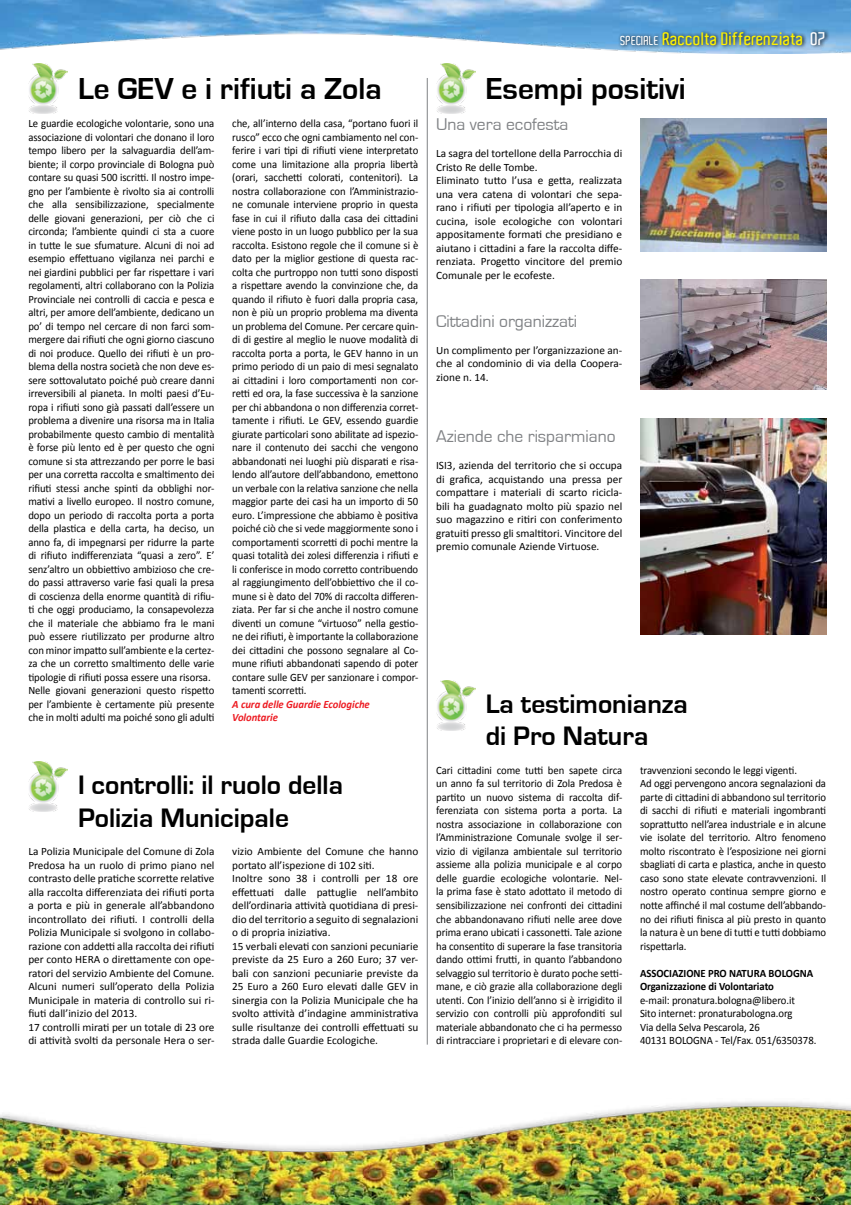
<style>
.page{position:relative;width:851px;height:1205px;background:#fff}
.page>*{position:absolute;margin:0;border:0;box-sizing:border-box;transform-origin:0 0}
.t1{font:700 31.25px "Eurostile";color:#000}
.t2{font:700 27.5px/32.5px "Eurostile";color:#000}
.t3{font:17.5px "Eurostile";color:#808285}
.t4{font:600 17.5px "Aldo";color:#fff200}
.t5{font:11.25px/13.5px "Calibri";letter-spacing:-.005em;color:#000;scale:.95 1}
.t6{font:11.25px/13.5px "Calibri";letter-spacing:-.005em;color:#000}
.t7{font:700 11.25px/13.5px "Calibri";letter-spacing:-.005em;color:#000;scale:.95 1}
.t8{font:italic 700 11.25px/13.5px "Calibri";letter-spacing:-.005em;color:#ed1d24;scale:.95 1}
.s1{font-size:12.5px;color:#fff}
.s2{color:#fff}
</style>
<div class="page">
<img style="left:28px;top:64px;width:39px;height:49px">
<img style="left:0;top:0;width:850px;height:53px">
<img style="left:0;top:1101px;width:850px;height:104px">
<div style="left:617px;top:28px;width:212px;height:20px;background:#000;opacity:.95"></div>
<hr style="left:427px;top:78px;width:1px;height:966px;background:#808285">
<img style="left:436px;top:64px;width:39px;height:49px">
<img style="left:28px;top:762px;width:39px;height:49px">
<img style="left:436px;top:680px;width:39px;height:50px">
<img style="left:640px;top:280px;width:186px;height:110px">
<img style="left:640px;top:119px;width:186px;height:133px">
<img style="left:640px;top:418px;width:186px;height:216px">
<h1 class="t1" style="left:78px;top:71px;width:305px">Le GEV e i rifiuti a Zola</h1>
<p class="t5" style="left:28px;top:117px;width:197px">Le guardie ecologiche volontarie, sono una associazione di volontari che donano il loro tempo libero per la salvaguardia dell’am&shy;biente; il corpo provinciale di Bologna può contare su quasi 500 iscritti. Il nostro impe&shy;gno per l’ambiente è rivolto sia ai controlli che alla sensibilizzazione, specialmente delle giovani generazioni, per ciò che ci circonda; l’ambiente quindi ci sta a cuore in tutte le sue sfumature. Alcuni di noi ad esempio effettuano vigilanza nei parchi e nei giardini pubblici per far rispettare i vari regolamenti, altri collaborano con la Polizia Provinciale nei controlli di caccia e pesca e altri, per amore dell’ambiente, dedicano un po’ di tempo nel cercare di non farci som&shy;mergere dai rifiuti che ogni giorno ciascuno di noi produce. Quello dei rifiuti è un pro&shy;blema della nostra società che non deve es&shy;sere sottovalutato poiché può creare danni irreversibili al pianeta. In molti paesi d’Eu&shy;ropa i rifiuti sono già passati dall’essere un problema a divenire una risorsa ma in Italia probabilmente questo cambio di mentalità è forse più lento ed è per questo che ogni comune si sta attrezzando per porre le basi per una corretta raccolta e smaltimento dei rifiuti stessi anche spinti da obblighi nor&shy;mativi a livello europeo. Il nostro comune, dopo un periodo di raccolta porta a porta della plastica e della carta, ha deciso, un anno fa, di impegnarsi per ridurre la parte di rifiuto indifferenziata “quasi a zero”. E’ senz’altro un obbiettivo ambizioso che cre&shy;do passi attraverso varie fasi quali la presa di coscienza della enorme quantità di rifiu&shy;ti che oggi produciamo, la consapevolezza che il materiale che abbiamo fra le mani può essere riutilizzato per produrne altro con minor impatto sull’ambiente e la certez&shy;za che un corretto smaltimento delle varie tipologie di rifiuti possa essere una risorsa.<br>Nelle giovani generazioni questo rispetto per l’ambiente è certamente più presente che in molti adulti ma poiché sono gli adulti</p>
<p class="t5" style="left:232px;top:117px;width:197px;text-align:justify">che, all’interno della casa, “portano fuori il rusco” ecco che ogni cambiamento nel con&shy;ferire i vari tipi di rifiuti viene interpretato come una limitazione alla propria libertà (orari, sacchetti colorati, contenitori). La nostra collaborazione con l’Amministrazio&shy;ne comunale interviene proprio in questa fase in cui il rifiuto dalla casa dei cittadini viene posto in un luogo pubblico per la sua raccolta. Esistono regole che il comune si è dato per la miglior gestione di questa rac&shy;colta che purtroppo non tutti sono disposti a rispettare avendo la convinzione che, da quando il rifiuto è fuori dalla propria casa, non è più un proprio problema ma diventa un problema del Comune. Per cercare quin&shy;di di gestire al meglio le nuove modalità di raccolta porta a porta, le GEV hanno in un primo periodo di un paio di mesi segnalato ai cittadini i loro comportamenti non cor&shy;retti ed ora, la fase successiva è la sanzione per chi abbandona o non differenzia corret&shy;tamente i rifiuti. Le GEV, essendo guardie giurate particolari sono abilitate ad ispezio&shy;nare il contenuto dei sacchi che vengono abbandonati nei luoghi più disparati e risa&shy;lendo all’autore dell’abbandono, emettono un verbale con la relativa sanzione che nella maggior parte dei casi ha un importo di 50 euro. L’impressione che abbiamo è positiva poiché ciò che si vede maggiormente sono i comportamenti scorretti di pochi mentre la quasi totalità dei zolesi differenzia i rifiuti e li conferisce in modo corretto contribuendo al raggiungimento dell’obbiettivo che il co&shy;mune si è dato del 70% di raccolta differen&shy;ziata. Per far si che anche il nostro comune diventi un comune “virtuoso” nella gestio&shy;ne dei rifiuti, è importante la collaborazione dei cittadini che possono segnalare al Co&shy;mune rifiuti abbandonati sapendo di poter contare sulle GEV per sanzionare i compor&shy;tamenti scorretti.</p>
<p class="t8" style="left:232px;top:697px;width:146px">A cura delle Guardie Ecologiche<br>Volontarie</p>
<h2 class="t2" style="left:78px;top:769px;width:266px">I controlli: il ruolo della<br>Polizia Municipale</h2>
<p class="t6" style="left:28px;top:844px;width:188px">La Polizia Municipale del Comune di Zola Predosa ha un ruolo di primo piano nel contrasto delle pratiche scorrette relative alla raccolta differenziata dei rifiuti porta a porta e più in generale all’abbandono incontrollato dei rifiuti. I controlli della Polizia Municipale si svolgono in collabo&shy;razione con addetti alla raccolta dei rifiuti per conto HERA o direttamente con ope&shy;ratori del servizio Ambiente del Comune.<br>Alcuni numeri sull’operato della Polizia Municipale in materia di controllo sui ri&shy;fiuti dall’inizio del 2013.<br>17 controlli mirati per un totale di 23 ore di attività svolti da personale Hera o ser-</p>
<p class="t6" style="left:232px;top:844px;width:188px">vizio Ambiente del Comune che hanno portato all’ispezione di 102 siti.<br>Inoltre sono 38 i controlli per 18 ore effettuati dalle pattuglie nell’ambito dell’ordinaria attività quotidiana di presi&shy;dio del territorio a seguito di segnalazioni o di propria iniziativa.<br>15 verbali elevati con sanzioni pecuniarie previste da 25 Euro a 260 Euro; 37 ver&shy;bali con sanzioni pecuniarie previste da 25 Euro a 260 Euro elevati dalle GEV in sinergia con la Polizia Municipale che ha svolto attività d’indagine amministrativa sulle risultanze dei controlli effettuati su strada dalle Guardie Ecologiche.</p>
<h3 class="t4" style="left:620px;top:29px;width:207px"><span class="s1">speciale</span> Raccolta Differenziata <span class="s2">07</span></h3>
<h1 class="t1" style="left:485px;top:71px;width:202px">Esempi positivi</h1>
<h3 class="t3" style="left:436px;top:115px;width:134px">Una vera ecofesta</h3>
<p class="t6" style="left:436px;top:147px;width:188px">La sagra del tortellone della Parrocchia di Cristo Re delle Tombe.<br>Eliminato tutto l’usa e getta, realizzata una vera catena di volontari che sepa&shy;rano i rifiuti per tipologia all’aperto e in cucina, isole ecologiche con volontari appositamente formati che presidiano e aiutano i cittadini a fare la raccolta diffe&shy;renziata. Progetto vincitore del premio Comunale per le ecofeste.</p>
<h3 class="t3" style="left:436px;top:312px;width:142px">Cittadini organizzati</h3>
<p class="t6" style="left:436px;top:343px;width:188px;text-align:justify">Un complimento per l’organizzazione an&shy;che al condominio di via della Coopera&shy;zione n. 14.</p>
<h3 class="t3" style="left:436px;top:427px;width:181px">Aziende che risparmiano</h3>
<p class="t6" style="left:436px;top:459px;width:188px;text-align:justify">ISI3, azienda del territorio che si occupa di grafica, acquistando una pressa per compattare i materiali di scarto ricicla&shy;bili ha guadagnato molto più spazio nel suo magazzino e ritiri con conferimento gratuiti presso gli smaltitori. Vincitore del premio comunale Aziende Virtuose.</p>
<h2 class="t2" style="left:485px;top:688px;width:204px">La testimonianza di Pro Natura</h2>
<p class="t5" style="left:436px;top:763px;width:197px;text-align:justify">Cari cittadini come tutti ben sapete circa un anno fa sul territorio di Zola Predosa è partito un nuovo sistema di raccolta dif&shy;ferenziata con sistema porta a porta. La nostra associazione in collaborazione con l’Amministrazione Comunale svolge il ser&shy;vizio di vigilanza ambientale sul territorio assieme alla polizia municipale e al corpo delle guardie ecologiche volontarie. Nel&shy;la prima fase è stato adottato il metodo di sensibilizzazione nei confronti dei cittadini che abbandonavano rifiuti nelle aree dove prima erano ubicati i cassonetti. Tale azione ha consentito di superare la fase transitoria dando ottimi frutti, in quanto l’abbandono selvaggio sul territorio è durato poche setti&shy;mane, e ciò grazie alla collaborazione degli utenti. Con l’inizio dell’anno si è irrigidito il servizio con controlli più approfonditi sul materiale abbandonato che ci ha permesso di rintracciare i proprietari e di elevare con-</p>
<p class="t5" style="left:640px;top:763px;width:197px">travvenzioni secondo le leggi vigenti.<br>Ad oggi pervengono ancora segnalazioni da parte di cittadini di abbandono sul territorio di sacchi di rifiuti e materiali ingombranti soprattutto nell’area industriale e in alcune vie isolate del territorio. Altro fenomeno molto riscontrato è l’esposizione nei giorni sbagliati di carta e plastica, anche in questo caso sono state elevate contravvenzioni. Il nostro operato continua sempre giorno e notte affinché il mal costume dell’abbando&shy;no dei rifiuti finisca al più presto in quanto la natura è un bene di tutti e tutti dobbiamo rispettarla.</p>
<p class="t7" style="left:640px;top:966px;width:184px">ASSOCIAZIONE PRO NATURA BOLOGNA<br>Organizzazione di Volontariato</p>
<p class="t5" style="left:640px;top:993px;width:187px">e-mail: pronatura.bologna@libero.it<br>Sito internet: pronaturabologna.org<br>Via della Selva Pescarola, 26<br>40131 BOLOGNA - Tel/Fax. 051/6350378.</p>
</div>
